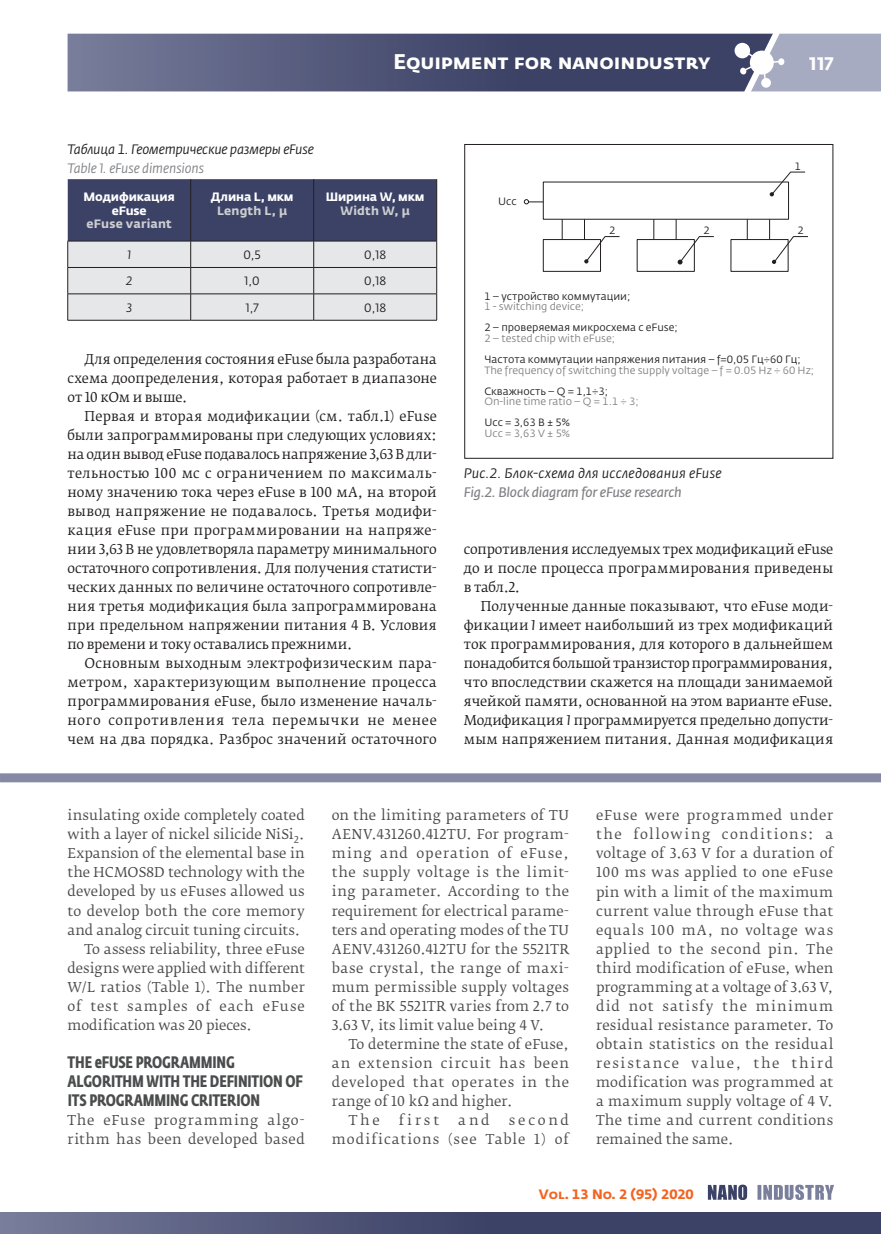
<style>
.page{position:relative;width:881px;height:1234px;background:#fff}
.page>*{position:absolute;margin:0;border:0;box-sizing:border-box;transform-origin:0 0}
.t1{font:700 21px "Fedra Sans Pro";color:#fff}
.t2{font:700 18px "Fedra Sans Alt Pro";color:#fff}
.t3{font:700 16.5px/19px "Fedra Sans Cond Pro";letter-spacing:-.01em;color:#4b4c4d}
.t4{font:italic 13.65px "Fedra Sans Pro";letter-spacing:.015em;color:#231f20}
.t5{font:italic 13.65px "Fedra Sans Pro";letter-spacing:-.02em;color:#808285}
.t6{font:13.5px/19px "Fedra Serif B Pro";letter-spacing:.005em;color:#231f20;text-align:justify}
.t7{font:13.5px/19px "Fedra Serif B Pro";letter-spacing:.015em;color:#4b4c4d;text-align:justify}
.t8{font:13.5px "Fedra Serif B Pro";letter-spacing:-.005em;color:#4b4c4d}
.t9{font:13.5px/19px "Fedra Serif B Pro";letter-spacing:.045em;color:#4b4c4d}
.t10{font:italic 13.5px "Fedra Sans Pro";letter-spacing:-.015em;color:#231f20}
.t11{font:13.5px/19px "Fedra Serif B Pro";letter-spacing:.08em;color:#4b4c4d;text-align:right}
.t12{font:13.5px "Fedra Serif B Pro";letter-spacing:.06em;color:#4b4c4d}
.t13{font:13.5px "Fedra Serif B Pro";letter-spacing:.075em;color:#4b4c4d}
.t14{font:13.5px "Fedra Serif B Pro";letter-spacing:.07em;color:#4b4c4d}
.t15{font:italic 13.5px "Fedra Sans Pro";letter-spacing:-.015em;color:#808285}
.t16{font:700 13.5px "Fedra Sans Alt Pro";color:#f36421}
.t17{font:700 12px/13.5px "Fedra Sans Pro";letter-spacing:-.01em;color:#fff;text-align:center}
.t18{font:700 12px "Fedra Sans Pro";letter-spacing:.02em;color:#cdced0}
.t19{font:12px "Fedra Sans Pro";color:#231f20}
.t20{font:italic 12px "Fedra Sans Pro";color:#231f20}
.t21{font:10.5px "Fedra Sans Pro";color:#231f20}
.t22{font:10.5px "Fedra Sans Pro";color:#808285}
.s1{font-style:italic}
</style>
<div class="page">
<svg style="left:68px;top:33px;width:812px;height:59px;background:#626786"></svg>
<div style="left:0;top:1211px;width:880px;height:22px;background:linear-gradient(to right,#6b7090,#2d3459)"></div>
<svg style="left:0;top:1211px;width:1px;height:22px"></svg>
<svg style="left:757px;top:1184px;width:76px;height:15px"></svg>
<svg style="left:707px;top:1184px;width:39px;height:15px"></svg>
<div style="left:0;top:773px;width:880px;height:9px;background:#8589a5"></div>
<svg style="left:67px;top:179px;width:370px;height:141px;background:#9699aa"></svg>
<hr style="left:67px;top:320px;width:124px;height:1px;background:#231f20">
<hr style="left:191px;top:320px;width:122px;height:1px;background:#231f20">
<hr style="left:313px;top:320px;width:123px;height:1px;background:#231f20">
<svg style="left:523px;top:199px;width:19px;height:5px"></svg>
<div style="left:542px;top:239px;width:58px;height:33px;border:1px solid #231f20"></div>
<div style="left:636px;top:239px;width:58px;height:33px;border:1px solid #231f20"></div>
<div style="left:730px;top:239px;width:58px;height:33px;border:1px solid #231f20"></div>
<svg style="left:561px;top:219px;width:1px;height:20px"></svg>
<svg style="left:653px;top:219px;width:1px;height:20px"></svg>
<svg style="left:746px;top:219px;width:1px;height:20px"></svg>
<svg style="left:584px;top:219px;width:36px;height:44px"></svg>
<svg style="left:675px;top:219px;width:39px;height:45px"></svg>
<svg style="left:768px;top:219px;width:40px;height:45px"></svg>
<svg style="left:769px;top:171px;width:36px;height:25px"></svg>
<div style="left:464px;top:144px;width:368px;height:314px;border:1px solid #231f20"></div>
<h1 class="t1" style="left:393px;top:49px;width:318px">Equipment for nanoindustry</h1>
<h2 class="t2" style="left:809px;top:52px;width:25px">117</h2>
<p class="t10" style="left:68px;top:141px;width:248px">Таблица 1. Геометрические размеры eFuse</p>
<p class="t15" style="left:67px;top:160px;width:138px">Table 1. eFuse dimensions</p>
<p class="t17" style="left:84px;top:190px;width:93px">Модификация eFuse</p>
<p class="t18" style="left:86px;top:216px;width:87px">eFuse variant</p>
<p class="t17" style="left:211px;top:190px;width:84px">Длина L, мкм</p>
<p class="t18" style="left:217px;top:203px;width:72px">Length L, µ</p>
<p class="t17" style="left:326px;top:190px;width:100px">Ширина W, мкм</p>
<p class="t18" style="left:340px;top:203px;width:71px">Width W, µ</p>
<p class="t21" style="left:498px;top:194px;width:20px">Ucc</p>
<p class="t21" style="left:794px;top:159px;width:8px">1</p>
<p class="t21" style="left:609px;top:224px;width:8px">2</p>
<p class="t21" style="left:703px;top:224px;width:8px">2</p>
<p class="t21" style="left:797px;top:224px;width:8px">2</p>
<p class="t20" style="left:127px;top:247px;width:5px">1</p>
<p class="t19" style="left:243px;top:247px;width:19px">0,5</p>
<p class="t19" style="left:364px;top:247px;width:23px">0,18</p>
<p class="t20" style="left:126px;top:273px;width:8px">2</p>
<p class="t19" style="left:244px;top:273px;width:17px">1,0</p>
<p class="t19" style="left:364px;top:273px;width:23px">0,18</p>
<p class="t20" style="left:126px;top:300px;width:7px">3</p>
<p class="t19" style="left:246px;top:300px;width:14px">1,7</p>
<p class="t19" style="left:364px;top:300px;width:23px">0,18</p>
<p class="t6" style="left:67px;top:349px;width:371px;text-indent:17px">Для определения состояния eFuse была разработана схема доопределения, которая работает в диапазоне от 10 кОм и выше.</p>
<p class="t6" style="left:67px;top:406px;width:371px;text-indent:17px">Первая и вторая модификации (см. табл.1) eFuse были запрограммированы при следующих условиях: на один вывод eFuse подавалось напряжение 3,63 В дли&shy;тельностью 100 мс с ограничением по максималь&shy;ному значению тока через eFuse в 100 мА, на второй вывод напряжение не подавалось. Третья модифи&shy;кация eFuse при программировании на напряже&shy;нии 3,63 В не удовлетворяла параметру минимального остаточного сопротивления. Для получения статисти&shy;ческих данных по величине остаточного сопротивле&shy;ния третья модификация была запрограммирована при предельном напряжении питания 4 В. Условия по времени и току оставались прежними.</p>
<p class="t6" style="left:67px;top:653px;width:371px;text-indent:17px">Основным выходным электрофизическим пара&shy;метром, характеризующим выполнение процесса программирования eFuse, было изменение началь&shy;ного сопротивления тела перемычки не менее чем на два порядка. Разброс значений остаточного</p>
<p class="t21" style="left:484px;top:289px;width:147px">1 – устройство коммутации;</p>
<p class="t22" style="left:484px;top:300px;width:101px">1 - switching device;</p>
<p class="t21" style="left:484px;top:321px;width:195px">2 – проверяемая микросхема с eFuse;</p>
<p class="t22" style="left:484px;top:331px;width:132px">2 – tested chip with eFuse;</p>
<p class="t21" style="left:484px;top:352px;width:318px">Частота коммутации напряжения питания – f=0,05 Гц÷60 Гц;</p>
<p class="t22" style="left:484px;top:363px;width:331px">The frequency of switching the supply voltage – f = 0.05 Hz ÷ 60 Hz;</p>
<p class="t21" style="left:484px;top:384px;width:125px">Скважность – Q = 1,1÷3;</p>
<p class="t22" style="left:484px;top:394px;width:156px">On-line time ratio – Q = 1.1 ÷ 3;</p>
<p class="t21" style="left:484px;top:415px;width:87px">Ucc = 3,63 В ± 5%</p>
<p class="t22" style="left:484px;top:426px;width:87px">Ucc = 3,63 V ± 5%</p>
<p class="t4" style="left:464px;top:464px;width:259px">Рис.2. Блок-схема для исследования eFuse</p>
<p class="t5" style="left:464px;top:483px;width:219px">Fig.2. Block diagram for eFuse research</p>
<p class="t6" style="left:464px;top:539px;width:371px">сопротивления исследуемых трех модификаций eFuse до и после процесса программирования приведены в табл.2.</p>
<p class="t6" style="left:464px;top:596px;width:371px;text-indent:17px">Полученные данные показывают, что eFuse моди&shy;фикации <span class="s1">1</span> имеет наибольший из трех модификаций ток программирования, для которого в дальнейшем понадобится большой транзистор программирования, что впоследствии скажется на площади занимаемой ячейкой памяти, основанной на этом варианте eFuse.<br>Модификация <span class="s1">1</span> программируется предельно допусти&shy;мым напряжением питания. Данная модификация</p>
<p class="t7" style="left:68px;top:805px;width:239px">insulating oxide completely coated</p>
<p class="t8" style="left:68px;top:826px;width:238px">with a layer of nickel silicide NiSi<sub>2</sub>.</p>
<p class="t8" style="left:67px;top:845px;width:238px">Expansion of the elemental base in</p>
<p class="t7" style="left:67px;top:863px;width:238px">the HCMOS8D technology with the</p>
<p class="t7" style="left:67px;top:882px;width:239px">developed by us eFuses allowed us</p>
<p class="t7" style="left:67px;top:901px;width:238px">to develop both the core memory</p>
<p class="t7" style="left:67px;top:920px;width:234px">and analog circuit tuning circuits.</p>
<p class="t7" style="left:85px;top:939px;width:221px">To assess reliability, three eFuse</p>
<p class="t8" style="left:67px;top:959px;width:238px">designs were applied with different</p>
<p class="t7" style="left:67px;top:977px;width:238px">W/L ratios (Table 1). The number</p>
<p class="t14" style="left:67px;top:997px;width:239px">of test samples of each eFuse</p>
<p class="t8" style="left:67px;top:1016px;width:186px">modification was 20 pieces.</p>
<p class="t3" style="left:68px;top:1052px;width:235px">THE EFUSE PROGRAMMING<br>ALGORITHM WITH THE DEFINITION OF<br>ITS PROGRAMMING CRITERION</p>
<p class="t9" style="left:68px;top:1110px;width:239px">The eFuse programming algo&shy;rithm has been developed based</p>
<p class="t7" style="left:332px;top:805px;width:239px">on the limiting parameters of TU AENV.431260.412TU. For program&shy;ming and operation of eFuse, the supply voltage is the limit&shy;ing parameter. According to the requirement for electrical parame&shy;ters and operating modes of the TU AENV.431260.412TU for the 5521TR base crystal, the range of maxi&shy;mum permissible supply voltages of the BK 5521TR varies from 2.7 to 3.63 V, its limit value being 4 V.</p>
<p class="t7" style="left:349px;top:1034px;width:221px">To determine the state of eFuse,</p>
<p class="t13" style="left:332px;top:1054px;width:238px">an extension circuit has been</p>
<p class="t12" style="left:332px;top:1073px;width:239px">developed that operates in the</p>
<p class="t7" style="left:332px;top:1091px;width:182px">range of 10 kΩ and higher.</p>
<p class="t7" style="left:349px;top:1110px;width:32px">The</p>
<p class="t7" style="left:398px;top:1110px;width:42px">first</p>
<p class="t7" style="left:458px;top:1110px;width:33px">and</p>
<p class="t11" style="left:332px;top:1110px;width:239px">second<br>modifications (see Table 1) of</p>
<p class="t7" style="left:596px;top:805px;width:239px">eFuse were programmed under the following conditions: a voltage of 3.63 V for a duration of 100 ms was applied to one eFuse pin with a limit of the maximum current value through eFuse that equals 100 mA, no voltage was applied to the second pin. The third modification of eFuse, when programming at a voltage of 3.63 V, did not satisfy the minimum residual resistance parameter. To obtain statistics on the residual resistance value, the third modification was programmed at a maximum supply voltage of 4 V.<br>The time and current conditions remained the same.</p>
<p class="t16" style="left:538px;top:1185px;width:156px">Vol. 13 No. 2 (95) 2020</p>
</div>
